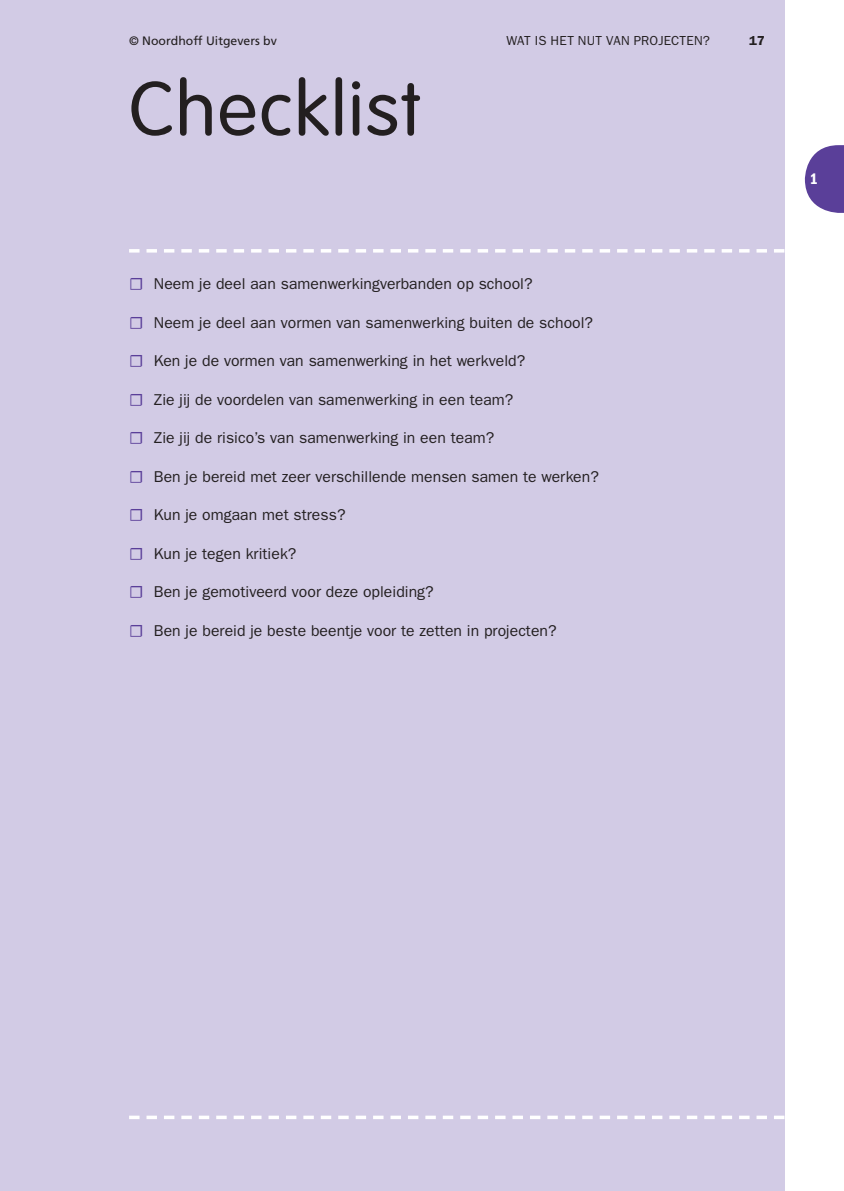
<style>
.page{position:relative;width:844px;height:1191px;background:#fff}
.page>*{position:absolute;margin:0;border:0;box-sizing:border-box;transform-origin:0 0}
.t1{font:300 75.25px "VAG Rounded Std";letter-spacing:.025em;color:#231f20}
.t2{font:15.75px "ITC Franklin Gothic Std";letter-spacing:.005em;color:#231f20}
.t3{font:15.75px "ITC Franklin Gothic Std Dm Cd";color:#fff}
.t4{font:13.12px "ITC Franklin Gothic Std";letter-spacing:.015em;color:#231f20}
.t5{font:600 13.12px "ITC Franklin Gothic Std";color:#231f20}
.t6{font:12.25px "Frutiger LT Std";color:#231f20}
.s1{font-family:"Utopia Std";font-weight:700;color:#5a3f99}
</style>
<div class="page">
<div style="left:0;top:0;width:784px;height:1191px;background:#d2cbe5"></div>
<svg style="left:129px;top:249px;width:655px;height:3px"></svg>
<svg style="left:129px;top:1115px;width:655px;height:4px"></svg>
<svg style="left:804px;top:145px;width:39px;height:68px"></svg>
<p class="t6" style="left:129px;top:35px;width:149px">© Noordhoff Uitgevers bv</p>
<p class="t4" style="left:506px;top:35px;width:205px">WAT IS HET NUT VAN PROJECTEN?</p>
<p class="t5" style="left:749px;top:35px;width:17px">17</p>
<h1 class="t1" style="left:129px;top:77px;width:293px">Checklist</h1>
<p class="t2" style="left:129px;top:278px;width:405px"><span class="s1">☐</span> Neem je deel aan samenwerkingverbanden op school?</p>
<p class="t2" style="left:129px;top:316px;width:465px"><span class="s1">☐</span> Neem je deel aan vormen van samenwerking buiten de school?</p>
<p class="t2" style="left:129px;top:355px;width:397px"><span class="s1">☐</span> Ken je de vormen van samenwerking in het werkveld?</p>
<p class="t2" style="left:129px;top:393px;width:386px"><span class="s1">☐</span> Zie jij de voordelen van samenwerking in een team?</p>
<p class="t2" style="left:129px;top:432px;width:367px"><span class="s1">☐</span> Zie jij de risico’s van samenwerking in een team?</p>
<p class="t2" style="left:129px;top:470px;width:471px"><span class="s1">☐</span> Ben je bereid met zeer verschillende mensen samen te werken?</p>
<p class="t2" style="left:129px;top:509px;width:218px"><span class="s1">☐</span> Kun je omgaan met stress?</p>
<p class="t2" style="left:129px;top:547px;width:169px"><span class="s1">☐</span> Kun je tegen kritiek?</p>
<p class="t2" style="left:129px;top:586px;width:306px"><span class="s1">☐</span> Ben je gemotiveerd voor deze opleiding?</p>
<p class="t2" style="left:129px;top:624px;width:429px"><span class="s1">☐</span> Ben je bereid je beste beentje voor te zetten in projecten?</p>
<p class="t3" style="left:809px;top:173px;width:10px">1</p>
</div>
